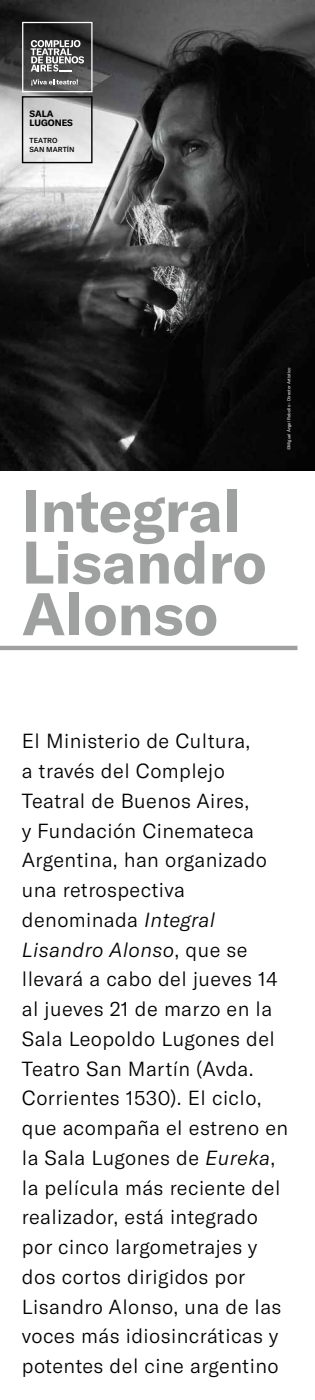
<style>
.page{position:relative;width:315px;height:1400px;background:#fff}
.page>*{position:absolute;margin:0;border:0;box-sizing:border-box;transform-origin:0 0}
.t1{font:700 59.15px/51.6px "GT America";color:#9fa1a0}
.t2{font:300 20.12px/29.8px "GT America";letter-spacing:.02em;color:#000}
.t3{font:700 9.1px/8.8px "GT America";color:#000}
.t4{font:500 7.17px/8.6px "GT America";color:#000}
.t5{font:4.38px "GT America";color:#fff}
.s1{font-style:italic}
</style>
<div class="page">
<img style="left:0;top:0;width:315px;height:470px">
<div style="left:22px;top:22px;width:71px;height:70px;border:1px solid #fff"></div>
<svg style="left:31px;top:40px;width:53px;height:32px"></svg>
<svg style="left:31px;top:79px;width:47px;height:7px"></svg>
<div style="left:22px;top:96px;width:71px;height:67px;border:1px solid #000"></div>
<hr style="left:0;top:646px;width:298px;height:4px;background:#9fa1a0">
<p class="t3" style="left:30px;top:110px;width:45px">SALA<br>LUGONES</p>
<p class="t4" style="left:30px;top:137px;width:46px">TEATRO<br>SAN MARTÍN</p>
<h1 class="t1" style="left:22px;top:484px;width:246px">Integral<br>Lisandro<br>Alonso</h1>
<p class="t5" style="left:286px;top:450px;width:84px;rotate:-90deg">©Miguel Ángel Rebollo - Director Artístico</p>
<p class="t2" style="left:22px;top:727px;width:268px">El Ministerio de Cultura,<br>a través del Complejo<br>Teatral de Buenos Aires,<br>y Fundación Cinemateca<br>Argentina, han organizado una retrospectiva denominada <span class="s1">Integral<br>Lisandro Alonso</span>, que se llevará a cabo del jueves 14 al jueves 21 de marzo en la<br>Sala Leopoldo Lugones del<br>Teatro San Martín (Avda.<br>Corrientes 1530). El ciclo, que acompaña el estreno en la Sala Lugones de <span class="s1">Eureka</span>, la película más reciente del realizador, está integrado por cinco largometrajes y dos cortos dirigidos por<br>Lisandro Alonso, una de las voces más idiosincráticas y potentes del cine argentino</p>
</div>
